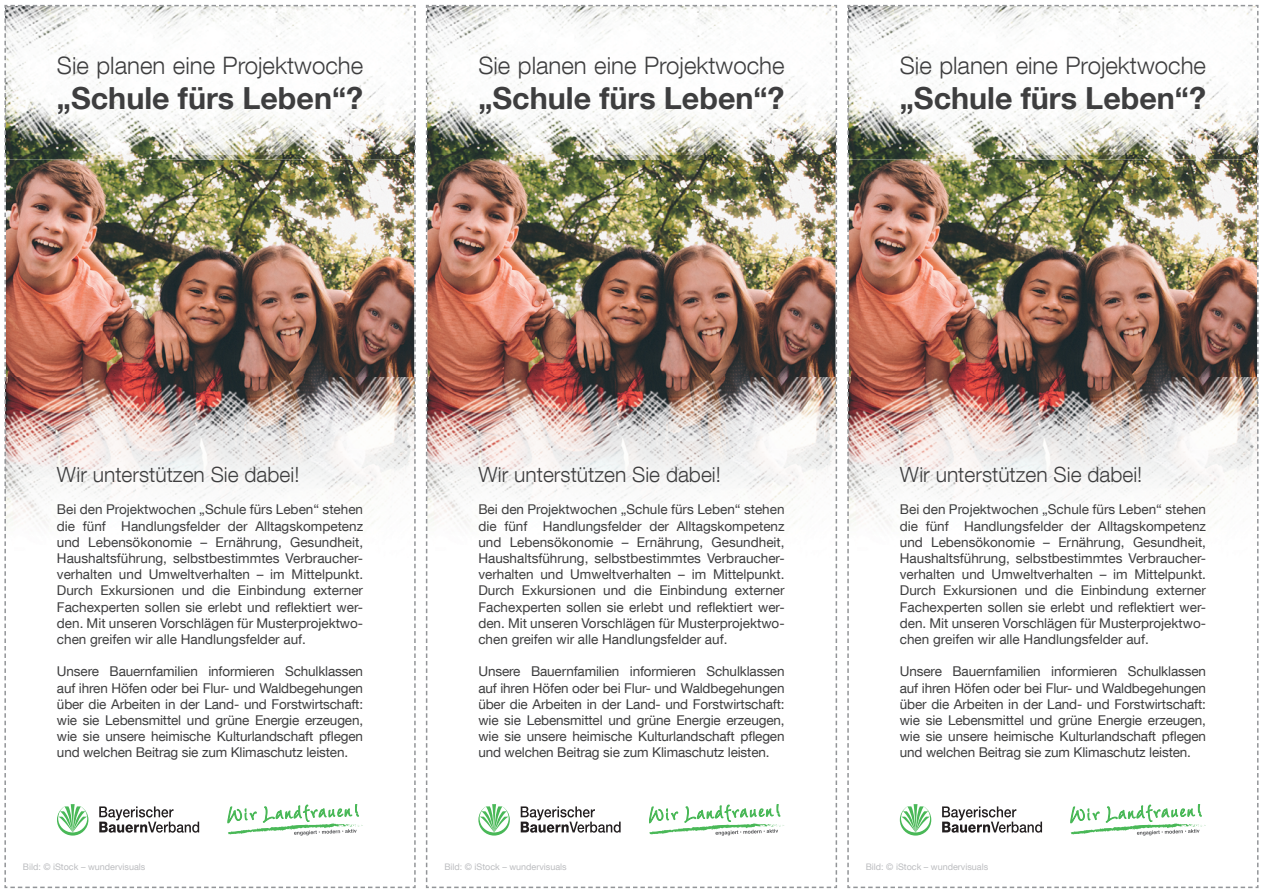
<style>
.page{position:relative;width:1263px;height:893px;background:#fff}
.page>*{position:absolute;margin:0;border:0;box-sizing:border-box;transform-origin:0 0}
.t1{font:700 30.45px "Helvetica Neue LT Com";color:#3e3e3f}
.t2{font:300 24px "Helvetica Neue LT Com";color:#3e3e3f}
.t3{font:300 21px "Helvetica Neue LT Com";color:#3e3e3f}
.t4{font:13.5px/16.2px "Helvetica Neue LT Com";letter-spacing:-.01em;color:#3e3e3f;text-align:justify}
.t5{font:9px "Helvetica Neue LT Com";color:#bcbdc0}
</style>
<div class="page">
<img style="left:4px;top:5px;width:412px;height:883px">
<img style="left:426px;top:5px;width:411px;height:883px">
<img style="left:847px;top:5px;width:411px;height:883px">
<h2 class="t2" style="left:57px;top:51px;width:308px">Sie planen eine Projektwoche</h2>
<h1 class="t1" style="left:57px;top:79px;width:308px">„Schule fürs Leben“?</h1>
<h2 class="t2" style="left:478px;top:51px;width:308px">Sie planen eine Projektwoche</h2>
<h1 class="t1" style="left:478px;top:79px;width:308px">„Schule fürs Leben“?</h1>
<h2 class="t2" style="left:900px;top:51px;width:308px">Sie planen eine Projektwoche</h2>
<h1 class="t1" style="left:900px;top:79px;width:308px">„Schule fürs Leben“?</h1>
<h3 class="t3" style="left:57px;top:461px;width:244px">Wir unterstützen Sie dabei!</h3>
<p class="t4" style="left:57px;top:501px;width:308px">Bei den Projektwochen „Schule fürs Leben“ stehen die fünf Handlungsfelder der Alltagskompetenz und Lebensökonomie – Ernährung, Gesundheit, Haushaltsführung, selbstbestimmtes Verbraucher&shy;verhalten und Umweltverhalten – im Mittelpunkt.<br>Durch Exkursionen und die Einbindung externer Fachexperten sollen sie erlebt und reflektiert wer&shy;den. Mit unseren Vorschlägen für Musterprojektwo&shy;chen greifen wir alle Handlungsfelder auf.</p>
<p class="t4" style="left:57px;top:663px;width:308px">Unsere Bauernfamilien informieren Schulklassen auf ihren Höfen oder bei Flur- und Waldbegehungen über die Arbeiten in der Land- und Forstwirtschaft: wie sie Lebensmittel und grüne Energie erzeugen, wie sie unsere heimische Kulturlandschaft pflegen und welchen Beitrag sie zum Klimaschutz leisten.</p>
<p class="t5" style="left:23px;top:861px;width:124px">Bild: © iStock – wundervisuals</p>
<h3 class="t3" style="left:478px;top:461px;width:244px">Wir unterstützen Sie dabei!</h3>
<p class="t4" style="left:478px;top:501px;width:308px">Bei den Projektwochen „Schule fürs Leben“ stehen die fünf Handlungsfelder der Alltagskompetenz und Lebensökonomie – Ernährung, Gesundheit, Haushaltsführung, selbstbestimmtes Verbraucher&shy;verhalten und Umweltverhalten – im Mittelpunkt.<br>Durch Exkursionen und die Einbindung externer Fachexperten sollen sie erlebt und reflektiert wer&shy;den. Mit unseren Vorschlägen für Musterprojektwo&shy;chen greifen wir alle Handlungsfelder auf.</p>
<p class="t4" style="left:478px;top:663px;width:308px">Unsere Bauernfamilien informieren Schulklassen auf ihren Höfen oder bei Flur- und Waldbegehungen über die Arbeiten in der Land- und Forstwirtschaft: wie sie Lebensmittel und grüne Energie erzeugen, wie sie unsere heimische Kulturlandschaft pflegen und welchen Beitrag sie zum Klimaschutz leisten.</p>
<p class="t5" style="left:444px;top:861px;width:124px">Bild: © iStock – wundervisuals</p>
<h3 class="t3" style="left:900px;top:461px;width:244px">Wir unterstützen Sie dabei!</h3>
<p class="t4" style="left:900px;top:501px;width:308px">Bei den Projektwochen „Schule fürs Leben“ stehen die fünf Handlungsfelder der Alltagskompetenz und Lebensökonomie – Ernährung, Gesundheit, Haushaltsführung, selbstbestimmtes Verbraucher&shy;verhalten und Umweltverhalten – im Mittelpunkt.<br>Durch Exkursionen und die Einbindung externer Fachexperten sollen sie erlebt und reflektiert wer&shy;den. Mit unseren Vorschlägen für Musterprojektwo&shy;chen greifen wir alle Handlungsfelder auf.</p>
<p class="t4" style="left:900px;top:663px;width:308px">Unsere Bauernfamilien informieren Schulklassen auf ihren Höfen oder bei Flur- und Waldbegehungen über die Arbeiten in der Land- und Forstwirtschaft: wie sie Lebensmittel und grüne Energie erzeugen, wie sie unsere heimische Kulturlandschaft pflegen und welchen Beitrag sie zum Klimaschutz leisten.</p>
<p class="t5" style="left:866px;top:861px;width:124px">Bild: © iStock – wundervisuals</p>
</div>
